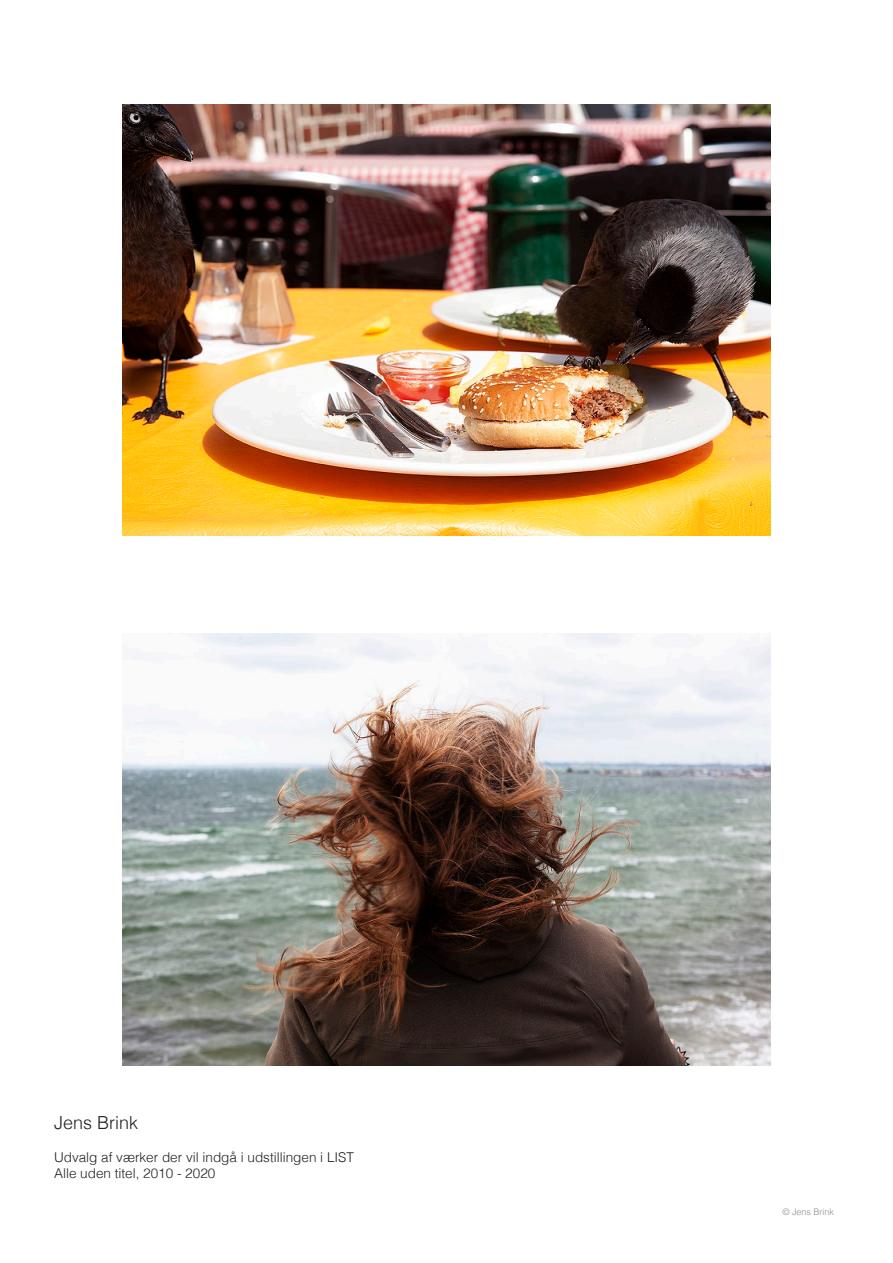
<style>
.page{position:relative;width:893px;height:1263px;background:#fff}
.page>*{position:absolute;margin:0;border:0;box-sizing:border-box;transform-origin:0 0}
.t1{font:300 18px "Helvetica";color:#231f20}
.t2{font:300 13.5px/16.2px "Helvetica";color:#231f20}
.t3{font:300 9px "Helvetica";color:#8a8c8f}
</style>
<div class="page">
<img style="left:123px;top:104px;width:647px;height:432px">
<img style="left:123px;top:634px;width:647px;height:431px">
<h1 class="t1" style="left:54px;top:1115px;width:86px">Jens Brink</h1>
<p class="t2" style="left:54px;top:1150px;width:302px">Udvalg af værker der vil indgå i udstillingen i LIST<br>Alle uden titel, 2010 - 2020</p>
<p class="t3" style="left:782px;top:1208px;width:53px">© Jens Brink</p>
</div>
